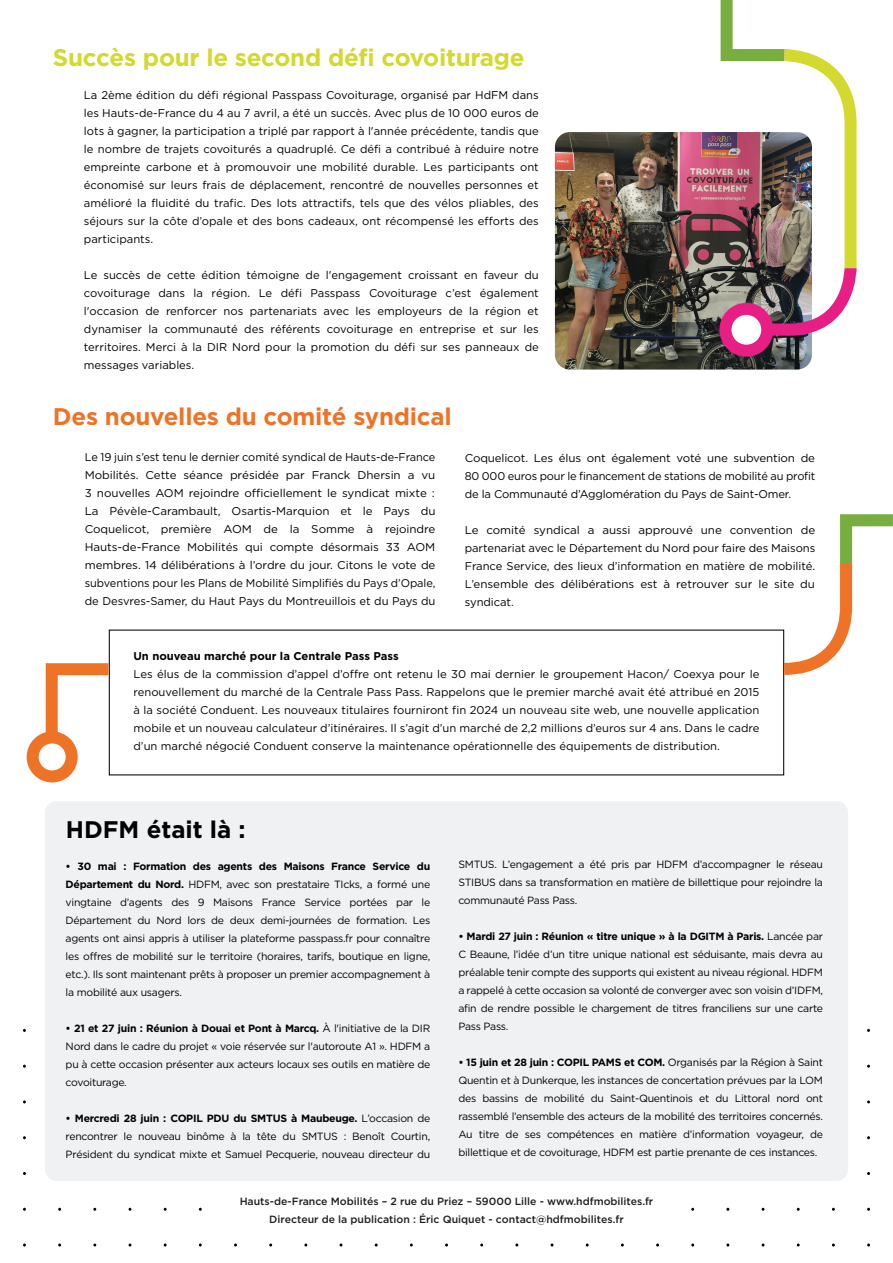
<style>
.page{position:relative;width:893px;height:1263px;background:#fff}
.page>*{position:absolute;margin:0;border:0;box-sizing:border-box;transform-origin:0 0}
.t1{font:700 24px "Gotham HTF";letter-spacing:-.01em;color:#d3d92e}
.t2{font:700 24px "Gotham HTF";letter-spacing:-.01em;color:#ee7327}
.t3{font:700 24px "Gotham HTF";color:#020203}
.t4{font:11.25px/18px "Gotham HTF";letter-spacing:-.005em;color:#020203;text-align:justify}
.t5{font:700 11.25px "Gotham HTF";color:#020203}
.t6{font:10.5px/18px "Gotham HTF";letter-spacing:-.025em;color:#020203;text-align:justify}
.t7{font:500 10.5px/18.1px "Gotham";color:#1e1e1c;text-align:center}
.s1{font-weight:700}
</style>
<div class="page">
<div style="left:21px;top:1242px;width:7px;height:6px;border:2px solid #fff;border-radius:50%"></div>
<div style="left:21px;top:1206px;width:7px;height:6px;border:2px solid #fff;border-radius:50%"></div>
<div style="left:21px;top:1170px;width:7px;height:7px;border:2px solid #fff;border-radius:50%"></div>
<div style="left:21px;top:1134px;width:7px;height:7px;border:2px solid #fff;border-radius:50%"></div>
<div style="left:21px;top:1098px;width:7px;height:7px;border:2px solid #fff;border-radius:50%"></div>
<div style="left:21px;top:1063px;width:7px;height:6px;border:2px solid #fff;border-radius:50%"></div>
<div style="left:21px;top:1027px;width:7px;height:7px;border:2px solid #fff;border-radius:50%"></div>
<div style="left:56px;top:1242px;width:7px;height:6px;border:2px solid #fff;border-radius:50%"></div>
<div style="left:56px;top:1206px;width:7px;height:6px;border:2px solid #fff;border-radius:50%"></div>
<svg style="left:93px;top:1243px;width:4px;height:4px"></svg>
<svg style="left:93px;top:1207px;width:4px;height:4px"></svg>
<svg style="left:128px;top:1243px;width:4px;height:4px"></svg>
<svg style="left:128px;top:1207px;width:4px;height:4px"></svg>
<svg style="left:163px;top:1243px;width:4px;height:4px"></svg>
<svg style="left:163px;top:1207px;width:4px;height:4px"></svg>
<div style="left:197px;top:1242px;width:7px;height:6px;border:2px solid #fff;border-radius:50%"></div>
<div style="left:197px;top:1206px;width:7px;height:6px;border:2px solid #fff;border-radius:50%"></div>
<div style="left:232px;top:1242px;width:7px;height:6px;border:2px solid #fff;border-radius:50%"></div>
<div style="left:267px;top:1242px;width:7px;height:6px;border:2px solid #fff;border-radius:50%"></div>
<svg style="left:304px;top:1243px;width:4px;height:4px"></svg>
<svg style="left:339px;top:1243px;width:4px;height:4px"></svg>
<svg style="left:374px;top:1243px;width:4px;height:4px"></svg>
<div style="left:408px;top:1242px;width:7px;height:6px;border:2px solid #fff;border-radius:50%"></div>
<div style="left:443px;top:1242px;width:7px;height:6px;border:2px solid #fff;border-radius:50%"></div>
<div style="left:478px;top:1242px;width:7px;height:6px;border:2px solid #fff;border-radius:50%"></div>
<svg style="left:515px;top:1243px;width:4px;height:4px"></svg>
<svg style="left:550px;top:1243px;width:4px;height:4px"></svg>
<svg style="left:585px;top:1243px;width:4px;height:4px"></svg>
<div style="left:619px;top:1242px;width:7px;height:6px;border:2px solid #fff;border-radius:50%"></div>
<div style="left:654px;top:1242px;width:7px;height:6px;border:2px solid #fff;border-radius:50%"></div>
<div style="left:689px;top:1242px;width:7px;height:6px;border:2px solid #fff;border-radius:50%"></div>
<div style="left:689px;top:1206px;width:7px;height:6px;border:2px solid #fff;border-radius:50%"></div>
<svg style="left:726px;top:1243px;width:4px;height:4px"></svg>
<svg style="left:726px;top:1207px;width:4px;height:4px"></svg>
<svg style="left:761px;top:1243px;width:4px;height:4px"></svg>
<svg style="left:761px;top:1207px;width:4px;height:4px"></svg>
<svg style="left:796px;top:1243px;width:4px;height:4px"></svg>
<svg style="left:796px;top:1207px;width:4px;height:4px"></svg>
<div style="left:830px;top:1242px;width:7px;height:6px;border:2px solid #fff;border-radius:50%"></div>
<div style="left:830px;top:1206px;width:7px;height:6px;border:2px solid #fff;border-radius:50%"></div>
<div style="left:865px;top:1242px;width:7px;height:6px;border:2px solid #fff;border-radius:50%"></div>
<div style="left:865px;top:1206px;width:7px;height:6px;border:2px solid #fff;border-radius:50%"></div>
<div style="left:865px;top:1170px;width:7px;height:7px;border:2px solid #fff;border-radius:50%"></div>
<div style="left:865px;top:1134px;width:7px;height:7px;border:2px solid #fff;border-radius:50%"></div>
<div style="left:865px;top:1098px;width:7px;height:7px;border:2px solid #fff;border-radius:50%"></div>
<div style="left:865px;top:1063px;width:7px;height:6px;border:2px solid #fff;border-radius:50%"></div>
<div style="left:865px;top:1027px;width:7px;height:7px;border:2px solid #fff;border-radius:50%"></div>
<div style="left:45px;top:801px;width:803px;height:380px;background:#f0f1f2;border-radius:12px"></div>
<img style="left:555px;top:132px;width:257px;height:238px">
<img style="left:715px;top:0;width:142px;height:342px">
<svg style="left:43px;top:657px;width:67px;height:99px"></svg>
<svg style="left:772px;top:514px;width:121px;height:167px"></svg>
<svg style="left:33px;top:737px;width:39px;height:39px"></svg>
<div style="left:27px;top:731px;width:51px;height:51px;border:12px solid #ee7327;border-radius:50%"></div>
<svg style="left:725px;top:309px;width:42px;height:42px"></svg>
<div style="left:719px;top:303px;width:54px;height:54px;border:12px solid #e71f84;border-radius:50%"></div>
<h1 class="t1" style="left:53px;top:44px;width:473px">Succès pour le second défi covoiturage</h1>
<p class="t4" style="left:84px;top:86px;width:456px">La 2ème édition du défi régional Passpass Covoiturage, organisé par HdFM dans les Hauts-de-France du 4 au 7 avril, a été un succès. Avec plus de 10 000 euros de lots à gagner, la participation a triplé par rapport à l'année précédente, tandis que le nombre de trajets covoiturés a quadruplé. Ce défi a contribué à réduire notre empreinte carbone et à promouvoir une mobilité durable. Les participants ont économisé sur leurs frais de déplacement, rencontré de nouvelles personnes et amélioré la fluidité du trafic. Des lots attractifs, tels que des vélos pliables, des séjours sur la côte d’opale et des bons cadeaux, ont récompensé les efforts des participants.</p>
<p class="t4" style="left:84px;top:266px;width:456px">Le succès de cette édition témoigne de l'engagement croissant en faveur du covoiturage dans la région. Le défi Passpass Covoiturage c’est également l'occasion de renforcer nos partenariats avec les employeurs de la région et dynamiser la communauté des référents covoiturage en entreprise et sur les territoires. Merci à la DIR Nord pour la promotion du défi sur ses panneaux de messages variables.</p>
<h1 class="t2" style="left:53px;top:403px;width:400px">Des nouvelles du comité syndical</h1>
<p class="t4" style="left:85px;top:448px;width:352px">Le 19 juin s’est tenu le dernier comité syndical de Hauts-de-France Mobilités. Cette séance présidée par Franck Dhersin a vu 3 nouvelles AOM rejoindre officiellement le syndicat mixte :<br>La Pévèle-Carambault, Osartis-Marquion et le Pays du Coquelicot, première AOM de la Somme à rejoindre Hauts-de-France Mobilités qui compte désormais 33 AOM membres. 14 délibérations à l’ordre du jour. Citons le vote de subventions pour les Plans de Mobilité Simplifiés du Pays d’Opale, de Desvres-Samer, du Haut Pays du Montreuillois et du Pays du</p>
<p class="t4" style="left:465px;top:449px;width:352px">Coquelicot. Les élus ont également voté une subvention de 80 000 euros pour le financement de stations de mobilité au profit de la Communauté d’Agglomération du Pays de Saint-Omer.</p>
<p class="t4" style="left:465px;top:521px;width:352px">Le comité syndical a aussi approuvé une convention de partenariat avec le Département du Nord pour faire des Maisons France Service, des lieux d’information en matière de mobilité.<br>L’ensemble des délibérations est à retrouver sur le site du syndicat.</p>
<p class="t5" style="left:133px;top:650px;width:267px">Un nouveau marché pour la Centrale Pass Pass</p>
<p class="t4" style="left:133px;top:665px;width:627px">Les élus de la commission d’appel d’offre ont retenu le 30 mai dernier le groupement Hacon/ Coexya pour le renouvellement du marché de la Centrale Pass Pass. Rappelons que le premier marché avait été attribué en 2015 à la société Conduent. Les nouveaux titulaires fourniront fin 2024 un nouveau site web, une nouvelle application mobile et un nouveau calculateur d’itinéraires. Il s’agit d’un marché de 2,2 millions d’euros sur 4 ans. Dans le cadre d’un marché négocié Conduent conserve la maintenance opérationnelle des équipements de distribution.</p>
<h1 class="t3" style="left:66px;top:816px;width:181px">HDFM était là :</h1>
<p class="t6" style="left:66px;top:857px;width:366px"><span class="s1">• 30 mai : Formation des agents des Maisons France Service du Département du Nord.</span> HDFM, avec son prestataire TIcks, a formé une vingtaine d’agents des 9 Maisons France Service portées par le Département du Nord lors de deux demi-journées de formation. Les agents ont ainsi appris à utiliser la plateforme passpass.fr pour connaître les offres de mobilité sur le territoire (horaires, tarifs, boutique en ligne, etc.). Ils sont maintenant prêts à proposer un premier accompagnement à la mobilité aux usagers.</p>
<p class="t6" style="left:66px;top:1019px;width:366px"><span class="s1">• 21 et 27 juin : Réunion à Douai et Pont à Marcq.</span> À l'initiative de la DIR Nord dans le cadre du projet « voie réservée sur l'autoroute A1 ». HDFM a pu à cette occasion présenter aux acteurs locaux ses outils en matière de covoiturage.</p>
<p class="t6" style="left:66px;top:1109px;width:366px"><span class="s1">• Mercredi 28 juin : COPIL PDU du SMTUS à Maubeuge.</span> L’occasion de rencontrer le nouveau binôme à la tête du SMTUS : Benoît Courtin, Président du syndicat mixte et Samuel Pecquerie, nouveau directeur du</p>
<p class="t6" style="left:458px;top:855px;width:366px">SMTUS. L’engagement a été pris par HDFM d’accompagner le réseau STIBUS dans sa transformation en matière de billettique pour rejoindre la communauté Pass Pass.</p>
<p class="t6" style="left:458px;top:927px;width:366px"><span class="s1">• Mardi 27 juin : Réunion « titre unique » à la DGITM à Paris.</span> Lancée par C Beaune, l’idée d’un titre unique national est séduisante, mais devra au préalable tenir compte des supports qui existent au niveau régional. HDFM a rappelé à cette occasion sa volonté de converger avec son voisin d’IDFM, afin de rendre possible le chargement de titres franciliens sur une carte Pass Pass.</p>
<p class="t6" style="left:458px;top:1053px;width:366px"><span class="s1">• 15 juin et 28 juin : COPIL PAMS et COM.</span> Organisés par la Région à Saint Quentin et à Dunkerque, les instances de concertation prévues par la LOM des bassins de mobilité du Saint-Quentinois et du Littoral nord ont rassemblé l’ensemble des acteurs de la mobilité des territoires concernés.<br>Au titre de ses compétences en matière d’information voyageur, de billettique et de covoiturage, HDFM est partie prenante de ces instances.</p>
<p class="t7" style="left:240px;top:1191px;width:415px">Hauts-de-France Mobilités – 2 rue du Priez – 59000 Lille - www.hdfmobilites.fr<br>Directeur de la publication : Éric Quiquet - contact@hdfmobilites.fr</p>
</div>
